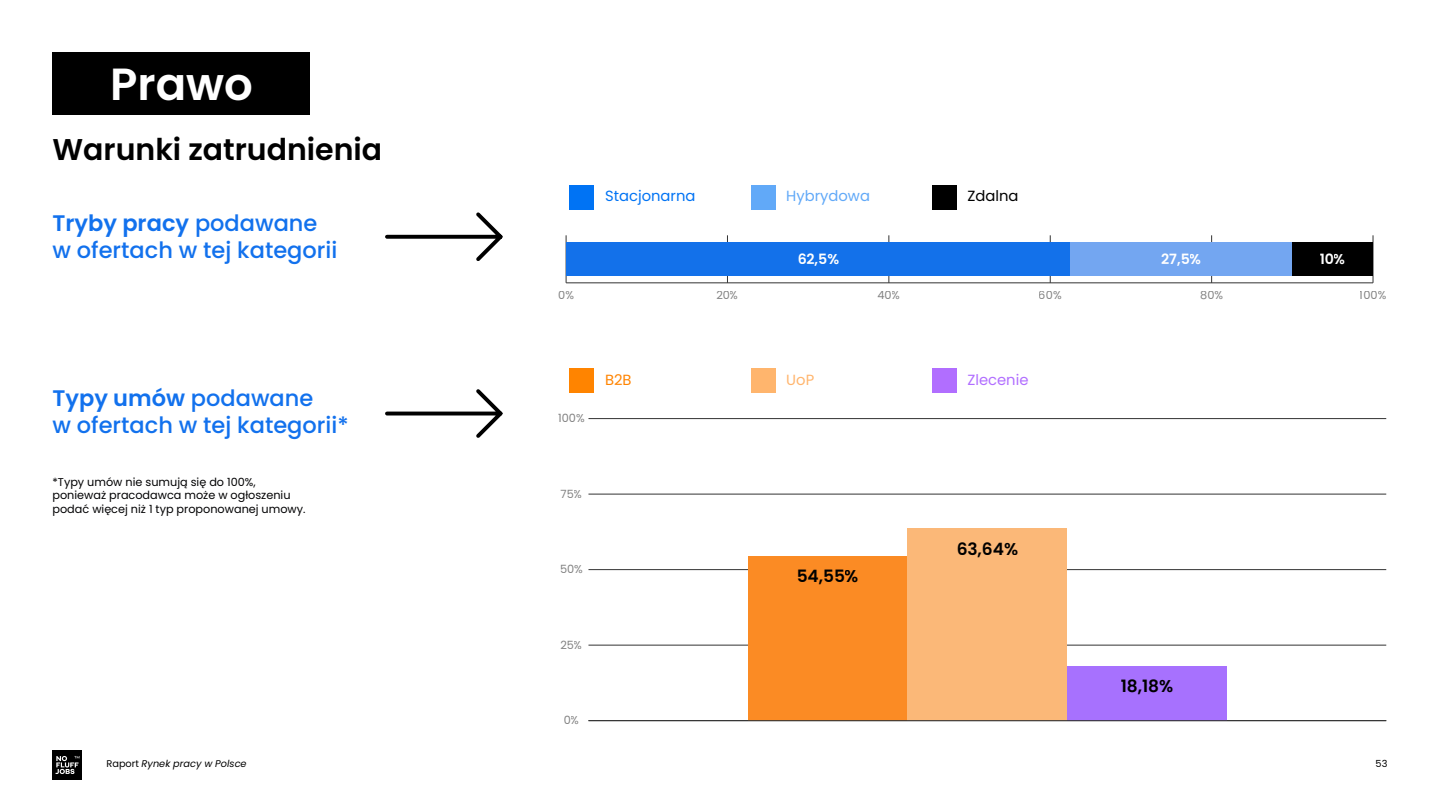
<style>
.page{position:relative;width:1440px;height:810px;background:#fff}
.page>*{position:absolute;margin:0;border:0;box-sizing:border-box;transform-origin:0 0}
.t1{font:600 45px "Poppins";color:#fff}
.t2{font:600 30px "Poppins";color:#000}
.t3{font:500 22.5px/27px "Poppins";color:#1271ed}
.t4{font:600 17.02px "Poppins";color:#000}
.t5{font:14.7px "Poppins";color:#0073f4}
.t6{font:14.7px "Poppins";color:#61a9f8}
.t7{font:14.7px "Poppins";color:#b16eff}
.t8{font:14.7px "Poppins";color:#000}
.t9{font:14.7px "Poppins";color:#ff8400}
.t10{font:14.7px "Poppins";color:#ffb56d}
.t11{font:600 14.17px "Poppins";color:#fff}
.t12{font:11.32px "Poppins";color:#828282}
.t13{font:11.25px/13.5px "Poppins";color:#020203}
.t14{font:italic 9.75px "Poppins";color:#000}
.t15{font:9.75px "Poppins";color:#000}
.s1{font-weight:600}
.s2{font-style:normal}
</style>
<div class="page">
<hr style="left:727px;top:235px;width:1px;height:48px;background:#333">
<hr style="left:889px;top:235px;width:1px;height:48px;background:#333">
<hr style="left:1050px;top:235px;width:1px;height:48px;background:#333">
<hr style="left:1212px;top:235px;width:1px;height:48px;background:#333">
<hr style="left:1373px;top:235px;width:1px;height:48px;background:#333">
<div style="left:566px;top:242px;width:504px;height:34px;background:#1371ea"></div>
<div style="left:1070px;top:242px;width:222px;height:34px;background:#73a6f1"></div>
<div style="left:1292px;top:242px;width:81px;height:34px;background:#000"></div>
<hr style="left:566px;top:283px;width:807px;height:1px;background:#333">
<hr style="left:566px;top:235px;width:1px;height:48px;background:#333">
<div style="left:570px;top:185px;width:24px;height:25px;background:#0073f4"></div>
<div style="left:751px;top:185px;width:24px;height:25px;background:#61a9f8"></div>
<div style="left:932px;top:185px;width:25px;height:25px;background:#000"></div>
<div style="left:570px;top:369px;width:24px;height:24px;background:#ff8400"></div>
<div style="left:751px;top:369px;width:24px;height:24px;background:#ffb56d"></div>
<div style="left:932px;top:369px;width:25px;height:24px;background:#b16eff"></div>
<hr style="left:588px;top:645px;width:798px;height:1px;background:#333">
<hr style="left:588px;top:569px;width:798px;height:1px;background:#333">
<hr style="left:588px;top:494px;width:798px;height:1px;background:#333">
<hr style="left:588px;top:418px;width:798px;height:1px;background:#333">
<div style="left:748px;top:556px;width:160px;height:165px;background:#fb8b24"></div>
<div style="left:908px;top:528px;width:159px;height:193px;background:#fbb878"></div>
<div style="left:1067px;top:666px;width:160px;height:55px;background:#a771fe"></div>
<hr style="left:588px;top:419px;width:1px;height:302px;background:#333">
<hr style="left:588px;top:721px;width:798px;height:1px;background:#333">
<svg style="left:385px;top:212px;width:118px;height:49px"></svg>
<svg style="left:385px;top:389px;width:118px;height:49px"></svg>
<div style="left:52px;top:52px;width:258px;height:63px;background:#000"></div>
<div style="left:52px;top:750px;width:30px;height:30px;background:#000"></div>
<svg style="left:55px;top:756px;width:24px;height:18px"></svg>
<h1 class="t1" style="left:110px;top:58px;width:144px">Prawo</h1>
<h2 class="t2" style="left:52px;top:132px;width:331px">Warunki zatrudnienia</h2>
<h3 class="t3" style="left:52px;top:209px;width:286px"><span class="s1">Tryby pracy</span> podawane w ofertach w tej kategorii</h3>
<h3 class="t3" style="left:52px;top:385px;width:298px"><span class="s1">Typy umów</span> podawane<br>w ofertach w tej kategorii*</h3>
<p class="t13" style="left:52px;top:475px;width:255px">*Typy umów nie sumują się do 100%, ponieważ pracodawca może w ogłoszeniu podać więcej niż 1 typ proponowanej umowy.</p>
<h3 class="t5" style="left:605px;top:187px;width:92px">Stacjonarna</h3>
<h3 class="t6" style="left:786px;top:187px;width:85px">Hybrydowa</h3>
<h3 class="t8" style="left:968px;top:187px;width:52px">Zdalna</h3>
<p class="t11" style="left:797px;top:251px;width:43px">62,5%</p>
<p class="t11" style="left:1161px;top:251px;width:42px">27,5%</p>
<p class="t11" style="left:1320px;top:251px;width:28px">10%</p>
<p class="t12" style="left:558px;top:289px;width:17px">0%</p>
<p class="t12" style="left:716px;top:289px;width:24px">20%</p>
<p class="t12" style="left:877px;top:289px;width:24px">40%</p>
<p class="t12" style="left:1039px;top:289px;width:24px">60%</p>
<p class="t12" style="left:1200px;top:289px;width:24px">80%</p>
<p class="t12" style="left:1360px;top:289px;width:28px">100%</p>
<p class="t12" style="left:558px;top:412px;width:28px">100%</p>
<h3 class="t9" style="left:605px;top:371px;width:28px">B2B</h3>
<h3 class="t10" style="left:786px;top:371px;width:29px">UoP</h3>
<h3 class="t7" style="left:968px;top:371px;width:63px">Zlecenie</h3>
<p class="t12" style="left:561px;top:487px;width:23px">75%</p>
<p class="t12" style="left:560px;top:563px;width:24px">50%</p>
<p class="t12" style="left:560px;top:638px;width:24px">25%</p>
<p class="t12" style="left:564px;top:714px;width:17px">0%</p>
<h3 class="t4" style="left:797px;top:566px;width:64px">54,55%</h3>
<h3 class="t4" style="left:957px;top:539px;width:63px">63,64%</h3>
<h3 class="t4" style="left:1121px;top:676px;width:54px">18,18%</h3>
<p class="t14" style="left:106px;top:758px;width:142px"><span class="s2">Raport</span> Rynek pracy w Polsce</p>
<p class="t15" style="left:1376px;top:758px;width:13px">53</p>
</div>
